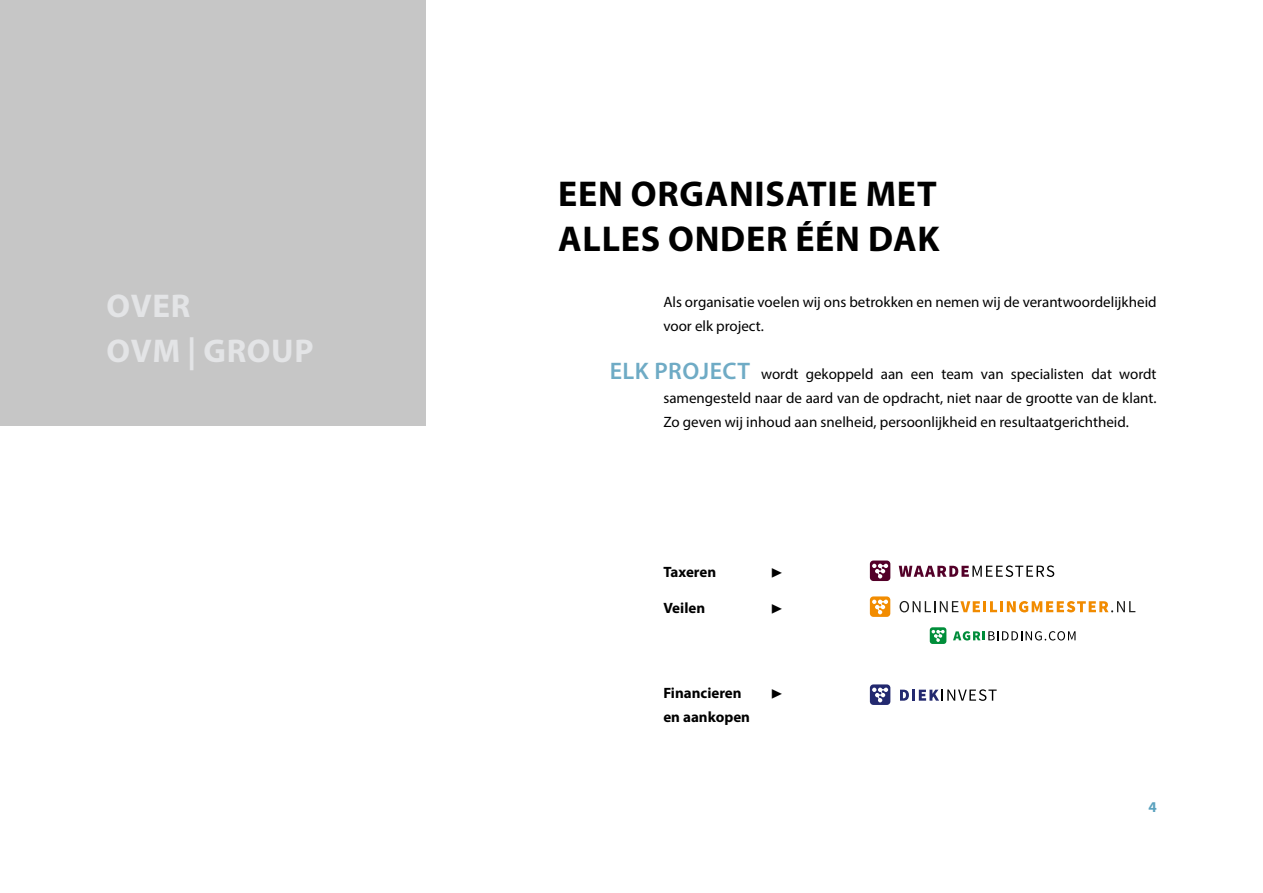
<style>
.page{position:relative;width:1263px;height:893px;background:#fff}
.page>*{position:absolute;margin:0;border:0;box-sizing:border-box;transform-origin:0 0}
.t1{font:700 36px/45px "Myriad Pro";letter-spacing:.02em;color:#000}
.t2{font:700 33px/45px "Myriad Pro";letter-spacing:.02em;color:#e3e4e6}
.t3{font:600 24px "Myriad Pro";letter-spacing:.02em;color:#6fabc5}
.t4{font:15px/24px "Myriad Pro";color:#000}
.t5{font:700 15px "Myriad Pro";color:#000}
.t6{font:700 15px "Myriad Pro";color:#5ba2be}
.t7{font:12px "Source Sans Variable";color:#000}
</style>
<div class="page">
<div style="left:0;top:0;width:425px;height:425px;background:#c6c6c6"></div>
<svg style="left:899px;top:565px;width:155px;height:12px"></svg>
<svg style="left:870px;top:560px;width:20px;height:21px"></svg>
<svg style="left:900px;top:689px;width:97px;height:12px"></svg>
<svg style="left:870px;top:684px;width:20px;height:21px"></svg>
<svg style="left:953px;top:631px;width:122px;height:9px"></svg>
<svg style="left:930px;top:627px;width:16px;height:17px"></svg>
<svg style="left:899px;top:601px;width:236px;height:11px"></svg>
<svg style="left:870px;top:596px;width:20px;height:21px"></svg>
<h2 class="t2" style="left:107px;top:283px;width:208px">OVER<br>OVM | GROUP</h2>
<h1 class="t1" style="left:558px;top:170px;width:383px">EEN ORGANISATIE MET<br>ALLES ONDER ÉÉN DAK</h1>
<p class="t4" style="left:663px;top:289px;width:495px">Als organisatie voelen wij ons betrokken en nemen wij de verantwoordelijkheid voor elk project.</p>
<p class="t4" style="left:663px;top:361px;width:495px;text-align:justify;text-indent:98px">wordt gekoppeld aan een team van specialisten dat wordt samengesteld naar de aard van de opdracht, niet naar de grootte van de klant.<br>Zo geven wij inhoud aan snelheid, persoonlijkheid en resultaatgerichtheid.</p>
<h3 class="t3" style="left:610px;top:356px;width:142px">ELK PROJECT</h3>
<p class="t5" style="left:663px;top:562px;width:54px">Taxeren</p>
<p class="t7" style="left:771px;top:566px;width:12px">▶</p>
<p class="t5" style="left:663px;top:598px;width:43px">Veilen</p>
<p class="t7" style="left:771px;top:602px;width:12px">▶</p>
<p class="t5" style="left:663px;top:683px;width:80px">Financieren</p>
<p class="t7" style="left:771px;top:687px;width:12px">▶</p>
<p class="t5" style="left:663px;top:707px;width:88px">en aankopen</p>
<p class="t6" style="left:1148px;top:797px;width:10px">4</p>
</div>
